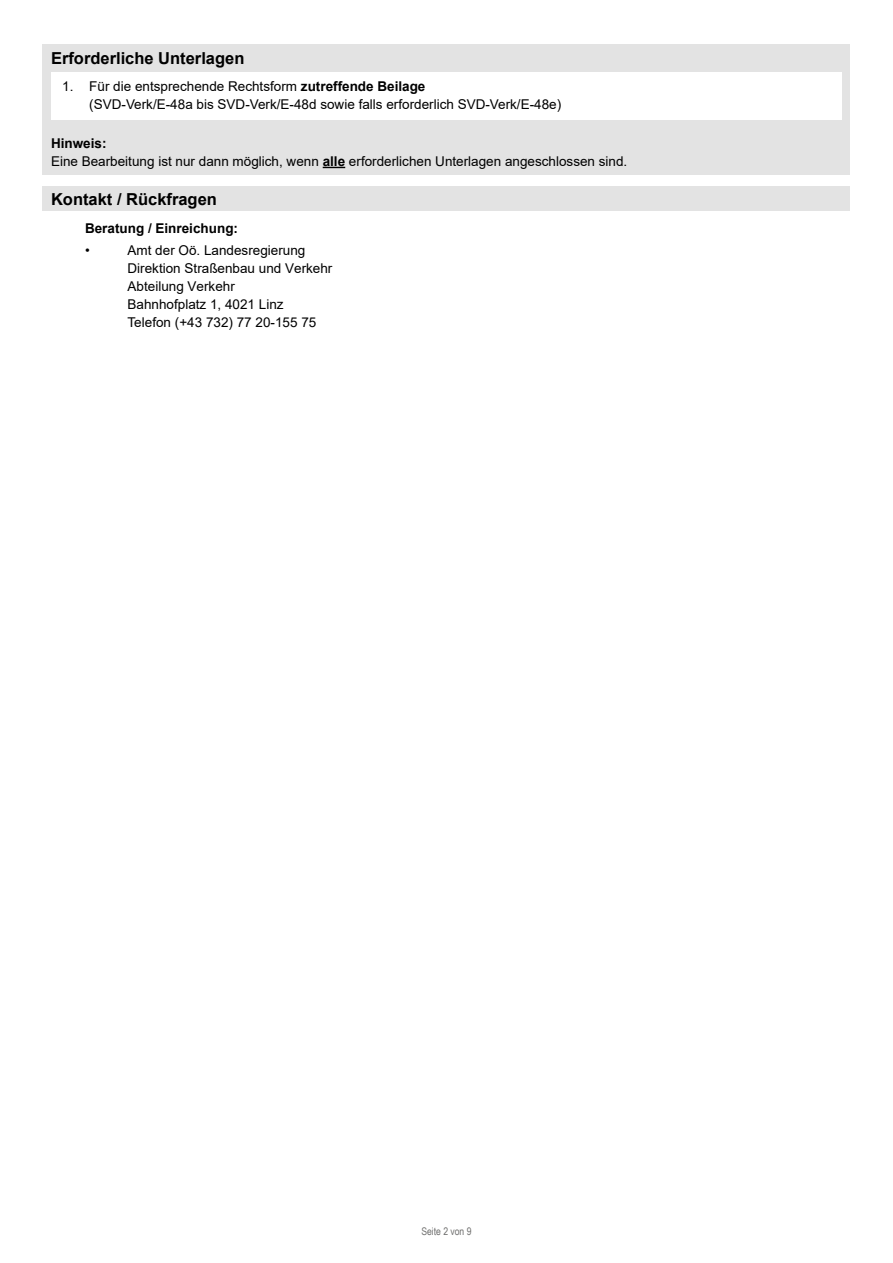
<style>
.page{position:relative;width:893px;height:1263px;background:#fff}
.page>*{position:absolute;margin:0;border:0;box-sizing:border-box;transform-origin:0 0}
.Formularabschnitt_H2{font:700 16.5px "Arial";color:#000}
.Formular_Abschluss_Text_-_OHNE_Grundlini{font:13.5px/18px "Arial";color:#000}
.Formular_Abschluss_H3{font:700 13.5px "Arial";color:#000}
.t1{font:10.5px "Arial Narrow";color:#6f6f6e}
.s1{font-weight:700}
</style>
<div class="page">
<div style="left:43px;top:187px;width:807px;height:24px;background:#e3e3e3"></div>
<div style="left:43px;top:44px;width:807px;height:131px;background:#e3e3e3"></div>
<div style="left:51px;top:72px;width:791px;height:48px;background:#fff"></div>
<svg style="left:323px;top:167px;width:22px;height:1px"></svg>
<h2 class="Formularabschnitt_H2" style="left:51px;top:47px;width:195px">Erforderliche Unterlagen</h2>
<p class="Formular_Abschluss_Text_-_OHNE_Grundlini" style="left:89px;top:77px;width:473px;text-indent:-27px">1. Für die entsprechende Rechtsform <span class="s1">zutreffende Beilage<br></span>(SVD-Verk/E-48a bis SVD-Verk/E-48d sowie falls erforderlich SVD-Verk/E-48e)</p>
<p class="Formular_Abschluss_Text_-_OHNE_Grundlini" style="left:51px;top:134px;width:578px"><span class="s1">Hinweis:<br></span>Eine Bearbeitung ist nur dann möglich, wenn <span class="s1">alle</span> erforderlichen Unterlagen angeschlossen sind.</p>
<h2 class="Formularabschnitt_H2" style="left:51px;top:187px;width:167px">Kontakt / Rückfragen</h2>
<h3 class="Formular_Abschluss_H3" style="left:85px;top:219px;width:155px">Beratung / Einreichung:</h3>
<p class="Formular_Abschluss_Text_-_OHNE_Grundlini" style="left:85px;top:242px;width:6px">•</p>
<p class="Formular_Abschluss_Text_-_OHNE_Grundlini" style="left:128px;top:242px;width:206px">Amt der Oö. Landesregierung<br>Direktion Straßenbau und Verkehr<br>Abteilung Verkehr<br>Bahnhofplatz 1, 4021 Linz<br>Telefon (+43 732) 77 20-155 75</p>
<p class="t1" style="left:421px;top:1223px;width:52px">Seite 2 von 9</p>
</div>
